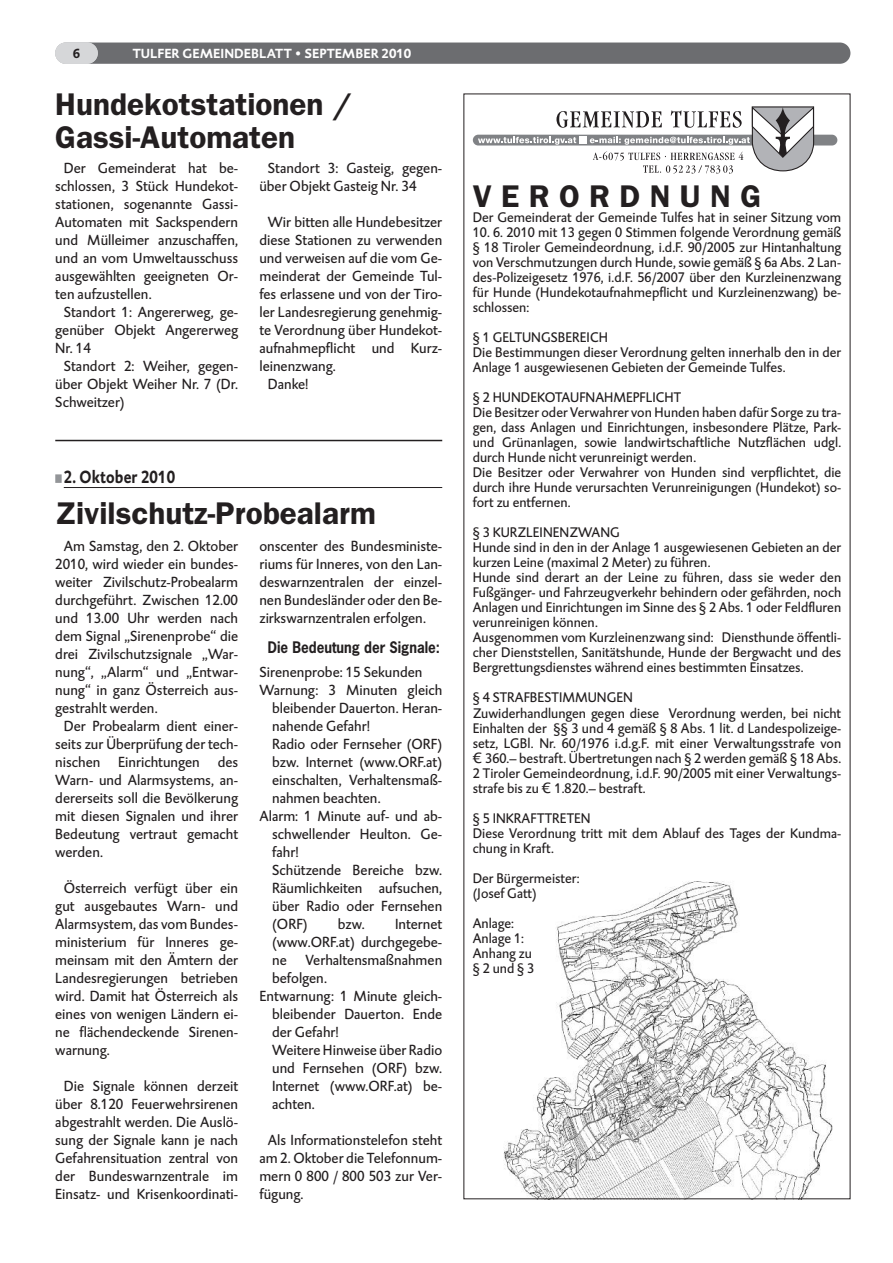
<style>
.page{position:relative;width:893px;height:1263px;background:#fff}
.page>*{position:absolute;margin:0;border:0;box-sizing:border-box;transform-origin:0 0}
.t1{font:600 31.5px/33px "Franklin Gothic";color:#231f20}
.t2{font:600 31.5px "Franklin Gothic";letter-spacing:.3em;color:#231f20}
.t3{font:700 18px "DTL Caspari T";letter-spacing:.01em;color:#231f20;scale:.85 1}
.t4{font:15px/18px "DTL Caspari T";color:#231f20;text-align:justify}
.t5{font:700 15px "News Gothic";color:#231f20;scale:.9 1}
.t6{font:14.25px/15px "DTL Caspari T";color:#231f20}
.t7{font:700 13.5px "DTL Caspari T";color:#fff}
.t8{font:700 13.5px "DTL Caspari T";color:#231f20}
.s1{font-family:"Lucida Grande"}
</style>
<div class="page">
<img style="left:503px;top:881px;width:330px;height:316px">
<div style="left:55px;top:43px;width:795px;height:21px;background:#6c6d70;border-radius:11px"></div>
<div style="left:55px;top:43px;width:43px;height:21px;background:#d6d7d9;border-radius:11px"></div>
<div style="left:55px;top:474px;width:7px;height:9px;background:#939598"></div>
<hr style="left:64px;top:487px;width:378px;height:1px;background:#231f20">
<div style="left:473px;top:135px;width:364px;height:10px;background:#808285;border-radius:5px"></div>
<svg style="left:478px;top:106px;width:337px;height:68px"></svg>
<hr style="left:55px;top:440px;width:387px;height:1px;background:#231f20">
<p class="t8" style="left:73px;top:46px;width:9px">6</p>
<p class="t7" style="left:133px;top:45px;width:280px">TULFER GEMEINDEBLATT • SEPTEMBER 2010</p>
<h1 class="t1" style="left:55px;top:88px;width:298px">Hundekotstationen /<br>Gassi-Automaten</h1>
<p class="t4" style="left:64px;top:159px;width:176px">Der Gemeinderat hat be-</p>
<p class="t4" style="left:55px;top:177px;width:184px">schlossen, 3 Stück Hundekot-</p>
<p class="t4" style="left:55px;top:195px;width:184px">stationen, sogenannte Gassi-</p>
<p class="t4" style="left:55px;top:213px;width:184px">Automaten mit Sackspendern</p>
<p class="t4" style="left:55px;top:231px;width:184px">und Mülleimer anzuschaffen,</p>
<p class="t4" style="left:55px;top:249px;width:184px">und an vom Umweltausschuss</p>
<p class="t4" style="left:55px;top:267px;width:184px">ausgewählten geeigneten Or-</p>
<p class="t4" style="left:55px;top:285px;width:98px">ten aufzustellen.</p>
<p class="t4" style="left:64px;top:303px;width:176px">Standort 1: Angererweg, ge-</p>
<p class="t4" style="left:55px;top:321px;width:184px">genüber Objekt Angererweg</p>
<p class="t4" style="left:55px;top:339px;width:37px">Nr. 14</p>
<p class="t4" style="left:64px;top:357px;width:176px">Standort 2: Weiher, gegen-</p>
<p class="t4" style="left:55px;top:375px;width:184px">über Objekt Weiher Nr. 7 (Dr.</p>
<p class="t4" style="left:55px;top:393px;width:71px">Schweitzer)</p>
<p class="t4" style="left:259px;top:159px;width:184px;text-indent:9px">Standort 3: Gasteig, gegen&shy;über Objekt Gasteig Nr. 34</p>
<p class="t4" style="left:268px;top:213px;width:176px">Wir bitten alle Hundebesitzer</p>
<p class="t4" style="left:259px;top:231px;width:184px">diese Stationen zu verwenden</p>
<p class="t4" style="left:259px;top:249px;width:184px">und verweisen auf die vom Ge-</p>
<p class="t4" style="left:259px;top:267px;width:184px">meinderat der Gemeinde Tul-</p>
<p class="t4" style="left:259px;top:285px;width:184px">fes erlassene und von der Tiro-</p>
<p class="t4" style="left:259px;top:303px;width:184px">ler Landesregierung genehmig-</p>
<p class="t4" style="left:259px;top:321px;width:184px">te Verordnung über Hundekot-</p>
<p class="t4" style="left:259px;top:339px;width:184px">aufnahmepflicht und Kurz-</p>
<p class="t4" style="left:259px;top:357px;width:78px">leinenzwang.</p>
<p class="t4" style="left:268px;top:375px;width:42px">Danke!</p>
<p class="t3" style="left:64px;top:466px;width:133px">2. Oktober 2010</p>
<h1 class="t1" style="left:55px;top:497px;width:322px">Zivilschutz-Probealarm</h1>
<p class="t4" style="left:64px;top:537px;width:176px">Am Samstag, den 2. Oktober</p>
<p class="t4" style="left:55px;top:555px;width:184px">2010, wird wieder ein bundes-</p>
<p class="t4" style="left:55px;top:573px;width:184px">weiter Zivilschutz-Probealarm</p>
<p class="t4" style="left:55px;top:591px;width:184px">durchgeführt. Zwischen 12.00</p>
<p class="t4" style="left:55px;top:609px;width:184px">und 13.00 Uhr werden nach</p>
<p class="t4" style="left:55px;top:627px;width:184px">dem Signal „Sirenenprobe“ die</p>
<p class="t4" style="left:55px;top:645px;width:184px">drei Zivilschutzsignale „War-</p>
<p class="t4" style="left:55px;top:663px;width:184px">nung“, „Alarm“ und „Entwar-</p>
<p class="t4" style="left:55px;top:681px;width:184px">nung“ in ganz Österreich aus-</p>
<p class="t4" style="left:55px;top:699px;width:104px">gestrahlt werden.</p>
<p class="t4" style="left:64px;top:717px;width:176px">Der Probealarm dient einer-</p>
<p class="t4" style="left:55px;top:735px;width:184px">seits zur Überprüfung der tech-</p>
<p class="t4" style="left:55px;top:753px;width:184px">nischen Einrichtungen des</p>
<p class="t4" style="left:55px;top:771px;width:184px">Warn- und Alarmsystems, an-</p>
<p class="t4" style="left:55px;top:789px;width:184px">dererseits soll die Bevölkerung</p>
<p class="t4" style="left:55px;top:807px;width:184px">mit diesen Signalen und ihrer</p>
<p class="t4" style="left:55px;top:825px;width:184px">Bedeutung vertraut gemacht</p>
<p class="t4" style="left:55px;top:843px;width:49px">werden.</p>
<p class="t4" style="left:55px;top:879px;width:184px;text-indent:9px">Österreich verfügt über ein gut ausgebautes Warn- und Alarmsystem, das vom Bundes&shy;ministerium für Inneres ge&shy;meinsam mit den Ämtern der Landesregierungen betrieben wird. Damit hat Österreich als eines von wenigen Ländern ei&shy;ne flächendeckende Sirenen&shy;warnung.</p>
<p class="t4" style="left:55px;top:1077px;width:184px;text-align:center">Die Signale können derzeit über 8.120 Feuerwehrsirenen abgestrahlt werden. Die Auslö&shy;sung der Signale kann je nach<br>Gefahrensituation zentral von der Bundeswarnzentrale im<br>Einsatz- und Krisenkoordinati-</p>
<p class="t4" style="left:259px;top:537px;width:184px">onscenter des Bundesministe&shy;riums für Inneres, von den Lan&shy;deswarnzentralen der einzel&shy;nen Bundesländer oder den Be&shy;zirkswarnzentralen erfolgen.</p>
<p class="t5" style="left:268px;top:639px;width:193px">Die Bedeutung der Signale:</p>
<p class="t4" style="left:259px;top:663px;width:165px">Sirenenprobe: 15 Sekunden</p>
<p class="t4" style="left:259px;top:681px;width:184px">Warnung: 3 Minuten gleich</p>
<p class="t4" style="left:272px;top:699px;width:172px">bleibender Dauerton. Heran-</p>
<p class="t4" style="left:272px;top:717px;width:99px">nahende Gefahr!</p>
<p class="t4" style="left:272px;top:735px;width:172px">Radio oder Fernseher (ORF)</p>
<p class="t4" style="left:272px;top:753px;width:172px">bzw. Internet (www.ORF.at)</p>
<p class="t4" style="left:272px;top:771px;width:172px">einschalten, Verhaltensmaß-</p>
<p class="t4" style="left:272px;top:789px;width:110px">nahmen beachten.</p>
<p class="t4" style="left:259px;top:807px;width:184px">Alarm: 1 Minute auf- und ab-</p>
<p class="t4" style="left:272px;top:825px;width:172px">schwellender Heulton. Ge-</p>
<p class="t4" style="left:272px;top:843px;width:28px">fahr!</p>
<p class="t4" style="left:272px;top:861px;width:172px">Schützende Bereiche bzw.</p>
<p class="t4" style="left:272px;top:879px;width:172px">Räumlichkeiten aufsuchen,</p>
<p class="t4" style="left:272px;top:897px;width:172px">über Radio oder Fernsehen</p>
<p class="t4" style="left:272px;top:915px;width:37px">(ORF)</p>
<p class="t4" style="left:338px;top:915px;width:29px">bzw.</p>
<p class="t4" style="left:395px;top:915px;width:49px">Internet</p>
<p class="t4" style="left:272px;top:933px;width:172px">(www.ORF.at) durchgegebe-</p>
<p class="t4" style="left:272px;top:951px;width:172px">ne Verhaltensmaßnahmen</p>
<p class="t4" style="left:272px;top:969px;width:56px">befolgen.</p>
<p class="t4" style="left:259px;top:987px;width:184px">Entwarnung: 1 Minute gleich-</p>
<p class="t4" style="left:272px;top:1005px;width:172px">bleibender Dauerton. Ende</p>
<p class="t4" style="left:272px;top:1023px;width:68px">der Gefahr!</p>
<p class="t4" style="left:272px;top:1041px;width:172px">Weitere Hinweise über Radio</p>
<p class="t4" style="left:272px;top:1059px;width:172px">und Fernsehen (ORF) bzw.</p>
<p class="t4" style="left:272px;top:1077px;width:172px">Internet (www.ORF.at) be-</p>
<p class="t4" style="left:272px;top:1095px;width:44px">achten.</p>
<p class="t4" style="left:259px;top:1131px;width:184px;text-indent:9px">Als Informationstelefon steht am 2. Oktober die Telefonnum&shy;mern 0 800 / 800 503 zur Ver&shy;fügung.</p>
<h1 class="t2" style="left:473px;top:178px;width:290px">VERORDNUNG</h1>
<p class="t6" style="left:473px;top:210px;width:370px">Der Gemeinderat der Gemeinde Tulfes hat in seiner Sitzung vom</p>
<p class="t6" style="left:473px;top:225px;width:370px;text-align:justify">10. 6. 2010 mit 13 gegen 0 Stimmen folgende Verordnung gemäß § 18 Tiroler Gemeindeordnung, i.d.F. 90/2005 zur Hintanhaltung von Verschmutzungen durch Hunde, sowie gemäß § 6a Abs. 2 Lan&shy;des-Polizeigesetz 1976, i.d.F. 56/2007 über den Kurzleinenzwang für Hunde (Hundekotaufnahmepflicht und Kurzleinenzwang) be&shy;schlossen:</p>
<p class="t6" style="left:473px;top:330px;width:370px">§ 1 GELTUNGSBEREICH<br>Die Bestimmungen dieser Verordnung gelten innerhalb den in der<br>Anlage 1 ausgewiesenen Gebieten der Gemeinde Tulfes.</p>
<p class="t6" style="left:473px;top:390px;width:370px">§ 2 HUNDEKOTAUFNAHMEPFLICHT<br>Die Besitzer oder Verwahrer von Hunden haben dafür Sorge zu tra&shy;gen, dass Anlagen und Einrichtungen, insbesondere Plätze, Park&shy;und Grünanlagen, sowie landwirtschaftliche Nutzflächen udgl. durch Hunde nicht verunreinigt werden.<br>Die Besitzer oder Verwahrer von Hunden sind verpflichtet, die durch ihre Hunde verursachten Verunreinigungen (Hundekot) so&shy;fort zu entfernen.</p>
<p class="t6" style="left:473px;top:525px;width:370px">§ 3 KURZLEINENZWANG<br>Hunde sind in den in der Anlage 1 ausgewiesenen Gebieten an der kurzen Leine (maximal 2 Meter) zu führen.<br>Hunde sind derart an der Leine zu führen, dass sie weder den Fußgänger- und Fahrzeugverkehr behindern oder gefährden, noch Anlagen und Einrichtungen im Sinne des § 2 Abs. 1 oder Feldfluren verunreinigen können.<br>Ausgenommen vom Kurzleinenzwang sind: Diensthunde öffentli&shy;cher Dienststellen, Sanitätshunde, Hunde der Bergwacht und des Bergrettungsdienstes während eines bestimmten Einsatzes.</p>
<p class="t6" style="left:473px;top:690px;width:370px">§ 4 STRAFBESTIMMUNGEN<br>Zuwiderhandlungen gegen diese Verordnung werden, bei nicht Einhalten der §§ 3 und 4 gemäß § 8 Abs. 1 lit. d Landespolizeige&shy;setz, LGBl. Nr. 60/1976 i.d.g.F. mit einer Verwaltungsstrafe von <span class="s1">€</span> 360.– bestraft. Übertretungen nach § 2 werden gemäß § 18 Abs.<br>2 Tiroler Gemeindeordnung, i.d.F. 90/2005 mit einer Verwaltungs&shy;strafe bis zu <span class="s1">€</span> 1.820.– bestraft.</p>
<p class="t6" style="left:473px;top:810px;width:370px">§ 5 INKRAFTTRETEN<br>Diese Verordnung tritt mit dem Ablauf des Tages der Kundma&shy;chung in Kraft.</p>
<p class="t6" style="left:473px;top:870px;width:108px">Der Bürgermeister: (Josef Gatt)</p>
<p class="t6" style="left:473px;top:915px;width:63px">Anlage:<br>Anlage 1:<br>Anhang zu §2und§3</p>
</div>
